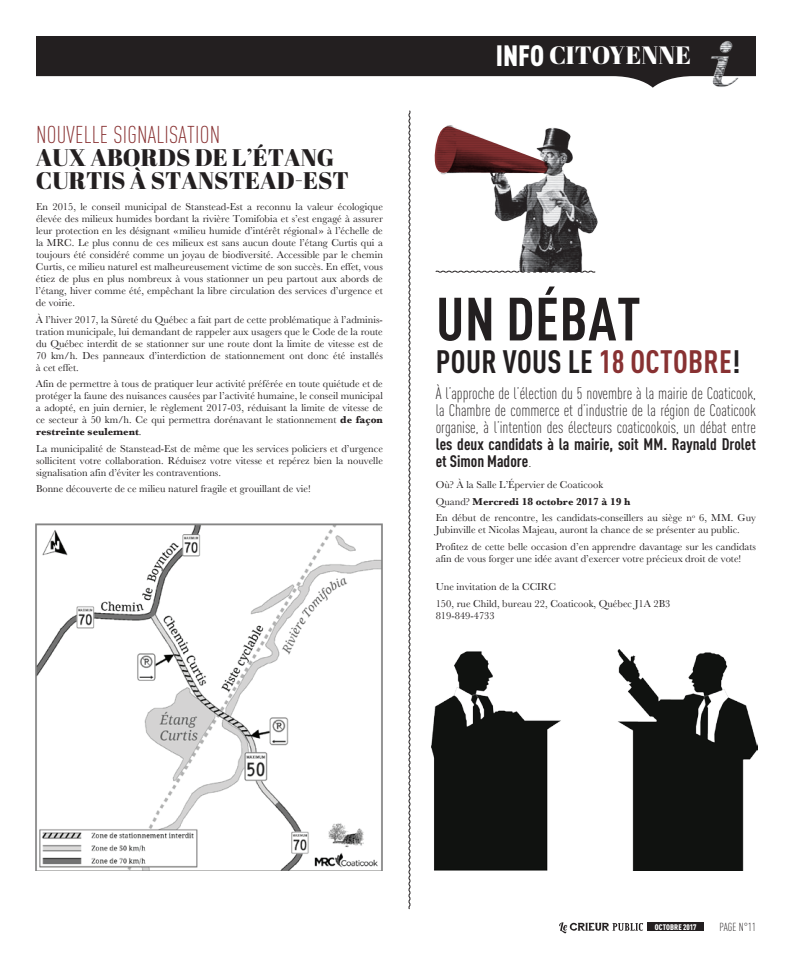
<style>
.page{position:relative;width:792px;height:972px;background:#fff}
.page>*{position:absolute;margin:0;border:0;box-sizing:border-box;transform-origin:0 0}
.t1{font:700 condensed 60px "DINOT";letter-spacing:.01em;color:#231f20}
.t2{font:700 condensed 32px "DINOT";letter-spacing:.01em;color:#231f20}
.t3{font:25px "Abril Fatface";color:#fff}
.t4{font:24px/23px "Abril Fatface";color:#231f20}
.t5{font:300 condensed 24px "DINOT";letter-spacing:.01em;color:#883132}
.t6{font:300 condensed 16.5px/17px "DINOT";color:#231f20;text-align:justify}
.t7{font:700 condensed 16.5px/17px "DINOT";color:#231f20}
.t8{font:300 condensed 11.5px "DINOT";color:#231f20}
.t9{font:10.5px/12px "Baskerville";color:#231f20;text-align:justify}
.t10{font:900 condensed 8px "DINOT";letter-spacing:.01em;color:#fff}
.s1{font-weight:700}
.s2{font-family:"DINOT";font-weight:900;font-stretch:condensed;font-size:29px}
.s3{color:#883132}
.s4{font-weight:300}
</style>
<div class="page">
<svg style="left:36px;top:36px;width:720px;height:52px;fill:#231f20"></svg>
<img style="left:711px;top:41px;width:28px;height:47px">
<svg style="left:559px;top:922px;width:84px;height:11px"></svg>
<div style="left:648px;top:922px;width:56px;height:9px;background:#231f20"></div>
<img style="left:35px;top:524px;width:347px;height:347px">
<svg style="left:408px;top:110px;width:3px;height:800px"></svg>
<svg style="left:438px;top:272px;width:158px;height:1px"></svg>
<img style="left:432px;top:650px;width:325px;height:221px">
<img style="left:435px;top:127px;width:163px;height:145px">
<svg style="left:434px;top:125px;width:114px;height:49px"></svg>
<h3 class="t5" style="left:36px;top:121px;width:186px">Nouvelle signalisation</h3>
<h3 class="t4" style="left:36px;top:146px;width:315px">AUX ABORDS DE L’ÉTANG<br>CURTIS À STANSTEAD-EST</h3>
<p class="t9" style="left:36px;top:201px;width:348px">En 2015, le conseil municipal de Stanstead-Est a reconnu la valeur écologique élevée des milieux humides bordant la rivière Tomifobia et s’est engagé à assurer leur protection en les désignant «milieu humide d’intérêt régional » à l’échelle de la MRC. Le plus connu de ces milieux est sans aucun doute l’étang Curtis qui a toujours été considéré comme un joyau de biodiversité. Accessible par le chemin Curtis, ce milieu naturel est malheureusement victime de son succès. En effet, vous étiez de plus en plus nombreux à vous stationner un peu partout aux abords de l’étang, hiver comme été, empêchant la libre circulation des services d’urgence et de voirie.</p>
<p class="t9" style="left:36px;top:314px;width:348px">À l’hiver 2017, la Sûreté du Québec a fait part de cette problématique à l’adminis&shy;tration municipale, lui demandant de rappeler aux usagers que le Code de la route du Québec interdit de se stationner sur une route dont la limite de vitesse est de 70 km/h. Des panneaux d’interdiction de stationnement ont donc été installés à cet effet.</p>
<p class="t9" style="left:36px;top:378px;width:348px">Afin de permettre à tous de pratiquer leur activité préférée en toute quiétude et de protéger la faune des nuisances causées par l’activité humaine, le conseil municipal a adopté, en juin dernier, le règlement 2017-03, réduisant la limite de vitesse de ce secteur à 50 km/h. Ce qui permettra dorénavant le stationnement <span class="s1">de façon restreinte seulement</span>.</p>
<p class="t9" style="left:36px;top:443px;width:348px">La municipalité de Stanstead-Est de même que les services policiers et d’urgence sollicitent votre collaboration. Réduisez votre vitesse et repérez bien la nouvelle signalisation afin d’éviter les contraventions.</p>
<p class="t9" style="left:36px;top:483px;width:276px">Bonne découverte de ce milieu naturel fragile et grouillant de vie!</p>
<h3 class="t3" style="left:496px;top:38px;width:147px"><span class="s2">INFO</span> CITOYENNE</h3>
<h1 class="t1" style="left:436px;top:283px;width:206px">Un débat</h1>
<h2 class="t2" style="left:436px;top:343px;width:306px">pour vous le <span class="s3">18 octobre</span>!</h2>
<h3 class="t6" style="left:436px;top:385px;width:322px">À l’approche de l’élection du 5 novembre à la mairie de Coaticook, la Chambre de commerce et d’industrie de la région de Coaticook organise, à l’intention des électeurs coaticookois, un débat entre</h3>
<h3 class="t7" style="left:436px;top:436px;width:322px">les deux candidats à la mairie, soit MM . Raynald Drolet et Simon Madore<span class="s4">.</span></h3>
<p class="t9" style="left:436px;top:477px;width:322px;line-height:16.5px;text-align:left">Où? À la Salle L’Épervier de Coaticook<br>Quand? <span class="s1">Mercredi 18 octobre 2017 à 19 h<br></span>En début de rencontre, les candidats-conseillers au siège n<sup>o</sup> 6, MM. Guy</p>
<p class="t9" style="left:436px;top:522px;width:322px;line-height:16.5px">Jubinville et Nicolas Majeau, auront la chance de se présenter au public.<br>Profitez de cette belle occasion d’en apprendre davantage sur les candidats</p>
<p class="t9" style="left:436px;top:553px;width:307px">afin de vous forger une idée avant d’exercer votre précieux droit de vote!</p>
<p class="t9" style="left:436px;top:579px;width:236px;line-height:16.5px">Une invitation de la CCIRC<br>150, rue Child, bureau 22, Coaticook, Québec J1A 2B3</p>
<p class="t9" style="left:436px;top:610px;width:61px">819-849-4733</p>
<p class="t10" style="left:655px;top:922px;width:43px">OCTOBRE 2017</p>
<p class="t8" style="left:720px;top:921px;width:5px">PAGE</p>
<p class="t8" style="left:739px;top:921px;width:19px">N°11</p>
</div>
